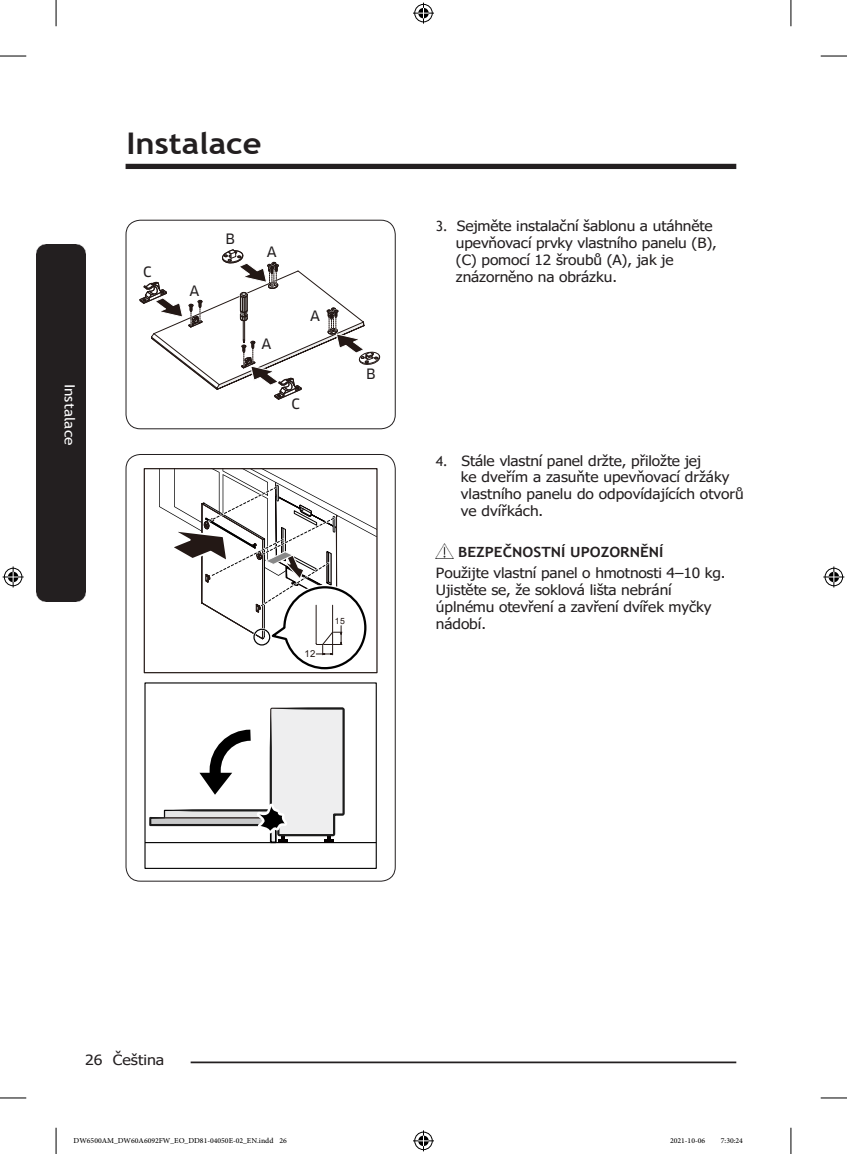
<style>
.page{position:relative;width:847px;height:1154px;background:#fff}
.page>*{position:absolute;margin:0;border:0;box-sizing:border-box;transform-origin:0 0}
.t1{font:700 29.75px "Trebuchet MS";color:#231f20;scale:1.09 1}
.t2{font:14px/16.8px "Tahoma";color:#231f20;scale:1.1 1}
.t3{font:700 14px "Trebuchet MS";color:#231f20;scale:1.1 1}
.t4{font:14px "Trebuchet MS";color:#fff;scale:1.1 1}
.t5{font:14px "Tahoma";color:#231f20;scale:1.13 1}
.P_Center{font:14px "Samsung Clan Pro News";color:#231f20}
.t6{font:10.5px "Adobe Arabic";color:#000}
.t7{font:9.62px "Arial";color:#231815}
.t8{font:8.58px "Arial";color:#231815}
.s1{font-family:"Trebuchet MS"}
</style>
<div class="page">
<hr style="left:125px;top:1061px;width:611px;height:2px;background:#231f20">
<div style="left:111px;top:1051px;width:79px;height:18px;background:#fff"></div>
<div style="left:125px;top:164px;width:611px;height:5px;background:#231f20"></div>
<div style="left:125px;top:220px;width:270px;height:209px;border:1px solid #231f20;border-radius:14px"></div>
<svg style="left:139px;top:249px;width:242px;height:151px"></svg>
<div style="left:125px;top:454px;width:270px;height:427px;border:1px solid #231f20;border-radius:14px"></div>
<svg style="left:158px;top:469px;width:219px;height:204px"></svg>
<div style="left:144px;top:682px;width:232px;height:187px;border:1px solid #000"></div>
<hr style="left:145px;top:842px;width:231px;height:1px;background:#000">
<svg style="left:149px;top:682px;width:195px;height:162px"></svg>
<svg style="left:0;top:56px;width:26px;height:1px"></svg>
<svg style="left:820px;top:56px;width:26px;height:1px"></svg>
<svg style="left:0;top:1097px;width:26px;height:1px"></svg>
<svg style="left:820px;top:1097px;width:26px;height:1px"></svg>
<svg style="left:56px;top:0;width:1px;height:26px"></svg>
<svg style="left:56px;top:1128px;width:1px;height:26px"></svg>
<svg style="left:790px;top:0;width:1px;height:26px"></svg>
<svg style="left:790px;top:1128px;width:1px;height:26px"></svg>
<svg style="left:413px;top:3px;width:21px;height:21px"></svg>
<svg style="left:413px;top:1130px;width:21px;height:21px"></svg>
<svg style="left:3px;top:566px;width:21px;height:21px"></svg>
<svg style="left:823px;top:566px;width:21px;height:21px"></svg>
<div style="left:36px;top:244px;width:50px;height:358px;background:#231f20"></div>
<img style="left:435px;top:543px;width:18px;height:15px">
<p class="t4" style="left:78px;top:384px;width:58px;rotate:90deg">Instalace</p>
<h1 class="t1" style="left:126px;top:124px;width:125px">Instalace</h1>
<p class="P_Center" style="left:143px;top:263px;width:10px">C</p>
<p class="P_Center" style="left:189px;top:282px;width:11px">A</p>
<p class="P_Center" style="left:225px;top:230px;width:11px">B</p>
<p class="P_Center" style="left:267px;top:243px;width:11px">A</p>
<p class="P_Center" style="left:261px;top:335px;width:11px">A</p>
<p class="P_Center" style="left:310px;top:308px;width:11px">A</p>
<p class="P_Center" style="left:291px;top:396px;width:10px">C</p>
<p class="P_Center" style="left:366px;top:366px;width:11px">B</p>
<p class="t7" style="left:304px;top:648px;width:13px">12</p>
<p class="t8" style="left:334px;top:615px;width:12px">15</p>
<p class="t2" style="left:456px;top:219px;width:239px;text-indent:-20px"><span class="s1">3.</span> Sejměte instalační šablonu a utáhněte upevňovací prvky vlastního panelu (B), (C) pomocí 12 šroubů (A), jak je znázorněno na obrázku.</p>
<p class="t2" style="left:460px;top:453px;width:259px;text-indent:-25px"><span class="s1">4.</span> Stále vlastní panel držte, přiložte jej<br>ke dveřím a zasuňte upevňovací držáky vlastního panelu do odpovídajících otvorů ve dvířkách.</p>
<p class="t3" style="left:458px;top:543px;width:188px">BEZPEČNOSTNÍ UPOZORNĚNÍ</p>
<p class="t2" style="left:436px;top:566px;width:265px">Použijte vlastní panel o hmotnosti 4–10 kg.<br>Ujistěte se, že soklová lišta nebrání úplnému otevření a zavření dvířek myčky nádobí.</p>
<p class="t5" style="left:85px;top:1051px;width:72px">26 Čeština</p>
<p class="t6" style="left:74px;top:1133px;width:215px">DW6500AM_DW60A6092FW_EO_DD81-04050E-02_EN.indd 26</p>
<p class="t6" style="left:669px;top:1133px;width:37px">2021-10-06</p>
<p class="t6" style="left:720px;top:1133px;width:24px">7:30:24</p>
</div>
